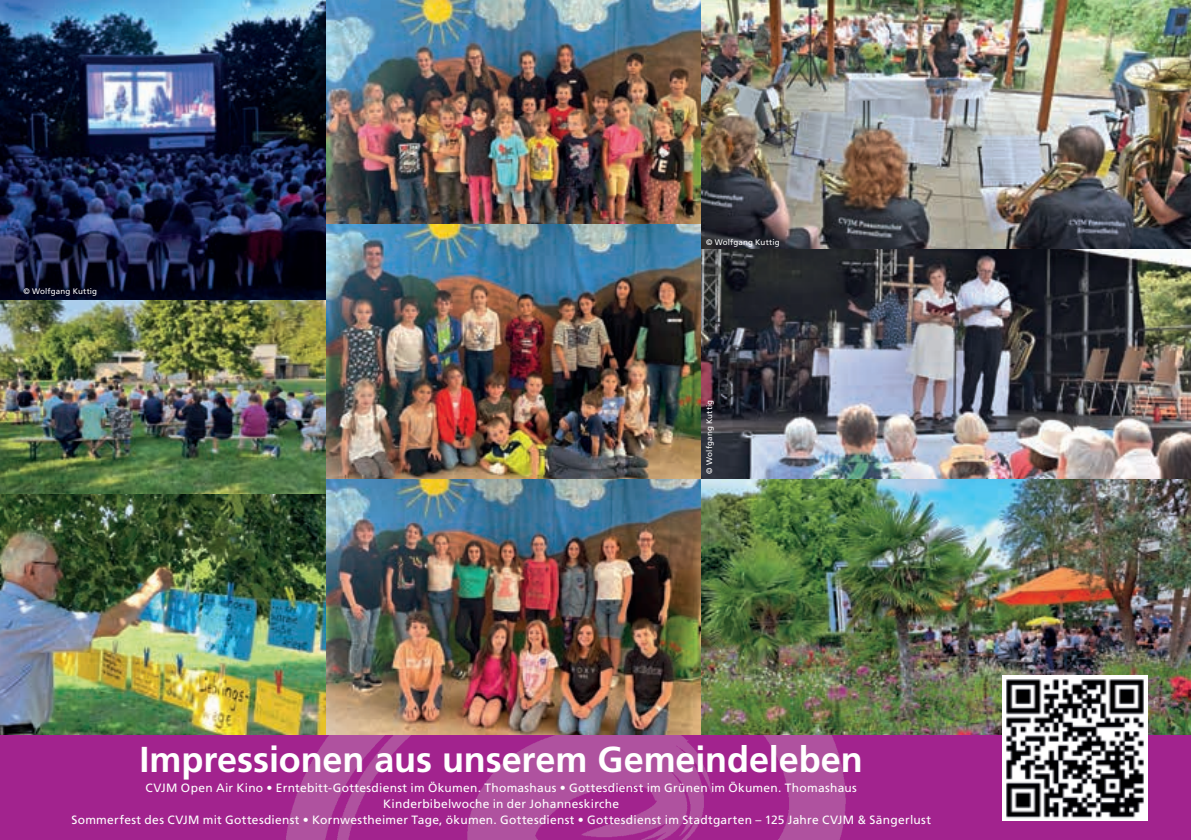
<style>
.page{position:relative;width:1191px;height:840px;background:#fff}
.page>*{position:absolute;margin:0;border:0;box-sizing:border-box;transform-origin:0 0}
.t1{font:700 36px "Frutiger LT Std";letter-spacing:-.005em;color:#fff}
.t2{font:12px/16px "Frutiger LT Std";letter-spacing:.025em;color:#fff;text-align:center}
.t3{font:8px "Frutiger LT Std";letter-spacing:.02em;color:#fff}
</style>
<div class="page">
<img style="left:700px;top:0;width:491px;height:249px">
<img style="left:0;top:0;width:700px;height:734px">
<img style="left:700px;top:249px;width:491px;height:230px">
<img style="left:700px;top:479px;width:491px;height:255px">
<img style="left:0;top:734px;width:1191px;height:105px">
<img style="left:1002px;top:675px;width:145px;height:144px">
<p class="t3" style="left:24px;top:286px;width:75px">© Wolfgang Kuttig</p>
<p class="t3" style="left:706px;top:237px;width:75px">© Wolfgang Kuttig</p>
<p class="t3" style="left:704px;top:473px;width:75px;rotate:-90deg">© Wolfgang Kuttig</p>
<h1 class="t1" style="left:139px;top:737px;width:725px">Impressionen aus unserem Gemeindeleben</h1>
<p class="t2" style="left:71px;top:779px;width:861px">CVJM Open Air Kino • Erntebitt-Gottesdienst im Ökumen. Thomashaus • Gottesdienst im Grünen im Ökumen. Thomashaus<br>Kinderbibelwoche in der Johanneskirche<br>Sommerfest des CVJM mit Gottesdienst • Kornwestheimer Tage, ökumen. Gottesdienst • Gottesdienst im Stadtgarten – 125 Jahre CVJM &amp; Sängerlust</p>
</div>
